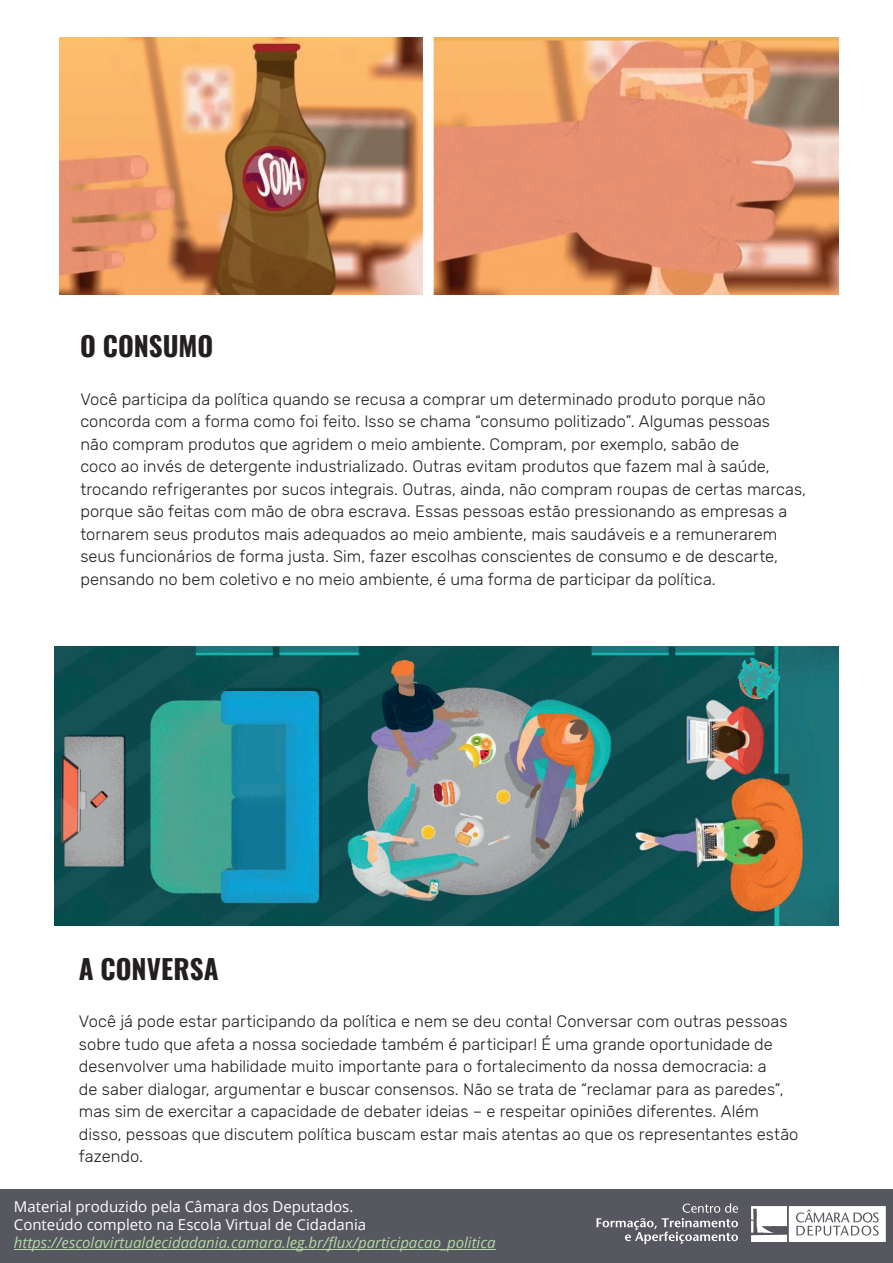
<style>
.page{position:relative;width:893px;height:1263px;background:#fff}
.page>*{position:absolute;margin:0;border:0;box-sizing:border-box;transform-origin:0 0}
.t1{font:700 27px "Oswald";letter-spacing:.005em;color:#231f20}
.t2{font:300 16.5px/22.5px "Rubik";color:#231f20}
.t3{font:15px/18px "Open Sans";color:#fff}
.t4{font:italic 15px "Open Sans";color:#b3d9a7}
</style>
<div class="page">
<div style="left:0;top:1189px;width:893px;height:74px;background:#57575f"></div>
<svg style="left:751px;top:1206px;width:135px;height:36px;background:#dfdfe1"></svg>
<svg style="left:597px;top:1203px;width:141px;height:41px"></svg>
<hr style="left:14px;top:1249px;width:482px;height:1px;background:#b3d9a7">
<img style="left:60px;top:37px;width:779px;height:258px">
<img style="left:54px;top:646px;width:785px;height:279px">
<h1 class="t1" style="left:80px;top:332px;width:135px">O CONSUMO</h1>
<p class="t2" style="left:80px;top:388px;width:727px">Você participa da política quando se recusa a comprar um determinado produto porque não concorda com a forma como foi feito. Isso se chama “consumo politizado”. Algumas pessoas<br>não compram produtos que agridem o meio ambiente. Compram, por exemplo, sabão de<br>coco ao invés de detergente industrializado. Outras evitam produtos que fazem mal à saúde, trocando refrigerantes por sucos integrais. Outras, ainda, não compram roupas de certas marcas, porque são feitas com mão de obra escrava. Essas pessoas estão pressionando as empresas a tornarem seus produtos mais adequados ao meio ambiente, mais saudáveis e a remunerarem seus funcionários de forma justa. Sim, fazer escolhas conscientes de consumo e de descarte, pensando no bem coletivo e no meio ambiente, é uma forma de participar da política.</p>
<h1 class="t1" style="left:79px;top:955px;width:141px">A CONVERSA</h1>
<p class="t2" style="left:79px;top:1010px;width:721px">Você já pode estar participando da política e nem se deu conta! Conversar com outras pessoas sobre tudo que afeta a nossa sociedade também é participar! É uma grande oportunidade de desenvolver uma habilidade muito importante para o fortalecimento da nossa democracia: a<br>de saber dialogar, argumentar e buscar consensos. Não se trata de “reclamar para as paredes”, mas sim de exercitar a capacidade de debater ideias – e respeitar opiniões diferentes. Além disso, pessoas que discutem política buscam estar mais atentas ao que os representantes estão fazendo.</p>
<p class="t3" style="left:14px;top:1197px;width:354px">Material produzido pela Câmara dos Deputados.<br>Conteúdo completo na Escola Virtual de Cidadania</p>
<p class="t4" style="left:14px;top:1233px;width:483px">https://escolavirtualdecidadania.camara.leg.br/flux/participacao_politica</p>
</div>
